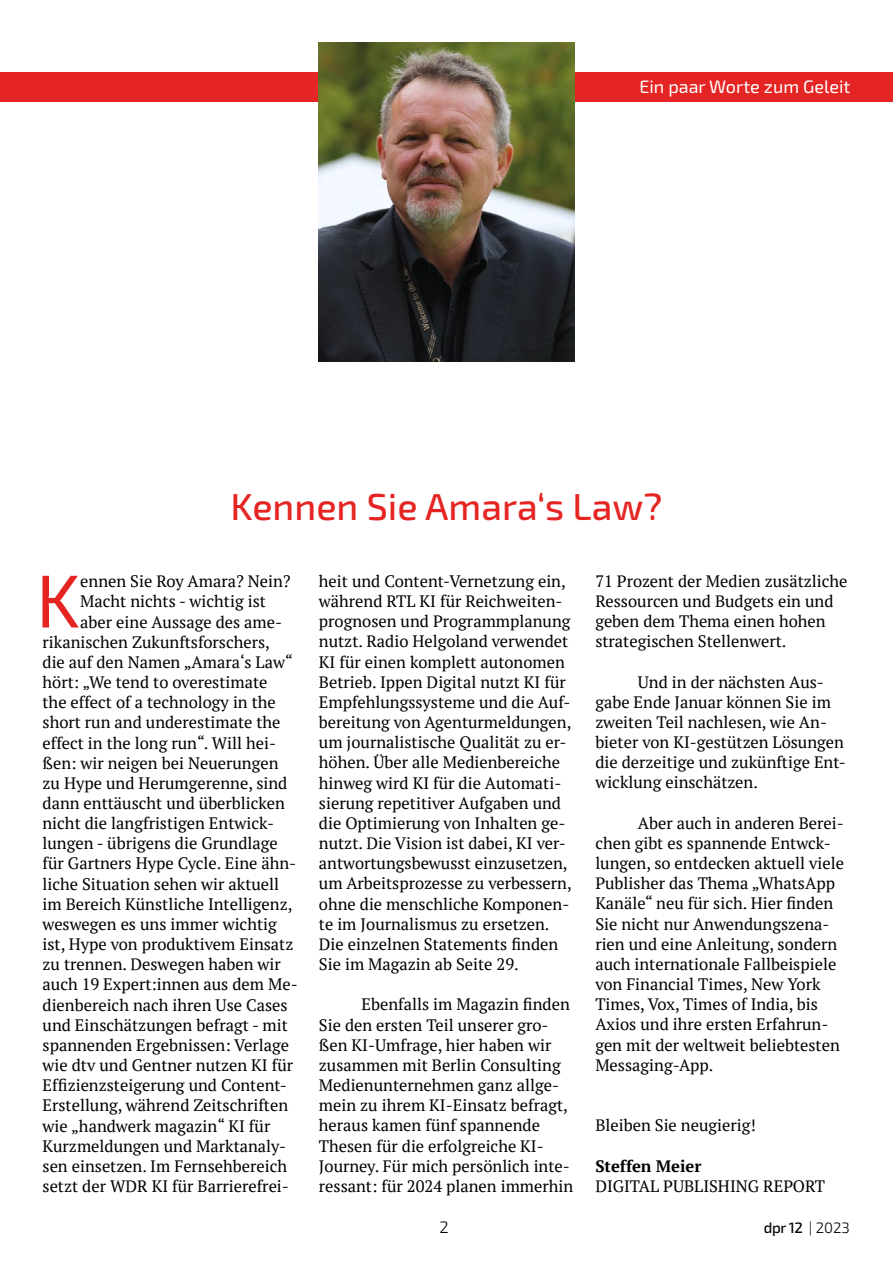
<style>
.page{position:relative;width:893px;height:1263px;background:#fff}
.page>*{position:absolute;margin:0;border:0;box-sizing:border-box;transform-origin:0 0}
.t1{font:75px "Exo 2";color:#e52523}
.t2{font:500 37.5px "Exo 2";color:#e52523}
.t3{font:18px "Exo 2";color:#fff}
.t4{font:16.5px/20.1px "PT Serif";color:#000}
.t5{font:700 16.5px "PT Serif";color:#000}
.t6{font:300 16.5px "Exo 2";color:#000}
.t7{font:500 15px "Exo 2";color:#000}
.s1{font-weight:300}
</style>
<div class="page">
<div style="left:0;top:72px;width:893px;height:30px;background:#e52523"></div>
<img style="left:319px;top:43px;width:255px;height:318px">
<p class="t3" style="left:639px;top:77px;width:213px">Ein paar Worte zum Geleit</p>
<h2 class="t2" style="left:230px;top:484px;width:433px">Kennen Sie Amara‘s Law?</h2>
<h1 class="t1" style="left:36px;top:557px;width:46px">K</h1>
<p class="t4" style="left:80px;top:571px;width:212px">ennen Sie Roy Amara? Nein?</p>
<p class="t4" style="left:80px;top:591px;width:187px">Macht nichts - wichtig ist</p>
<p class="t4" style="left:80px;top:611px;width:203px">aber eine Aussage des ame-</p>
<p class="t4" style="left:43px;top:632px;width:229px">rikanischen Zukunftsforschers,</p>
<p class="t4" style="left:43px;top:652px;width:252px">die auf den Namen „Amara‘s Law“</p>
<p class="t4" style="left:43px;top:672px;width:226px">hört: „We tend to overestimate</p>
<p class="t4" style="left:43px;top:692px;width:235px">the effect of a technology in the</p>
<p class="t4" style="left:43px;top:712px;width:240px">short run and underestimate the</p>
<p class="t4" style="left:43px;top:732px;width:235px">effect in the long run“. Will hei-</p>
<p class="t4" style="left:43px;top:752px;width:238px">ßen: wir neigen bei Neuerungen</p>
<p class="t4" style="left:43px;top:773px;width:246px">zu Hype und Herumgerenne, sind</p>
<p class="t4" style="left:43px;top:793px;width:244px">dann enttäuscht und überblicken</p>
<p class="t4" style="left:43px;top:813px;width:233px">nicht die langfristigen Entwick-</p>
<p class="t4" style="left:43px;top:833px;width:237px">lungen - übrigens die Grundlage</p>
<p class="t4" style="left:43px;top:853px;width:255px">für Gartners Hype Cycle. Eine ähn-</p>
<p class="t4" style="left:43px;top:873px;width:238px">liche Situation sehen wir aktuell</p>
<p class="t4" style="left:43px;top:894px;width:251px">im Bereich Künstliche Intelligenz,</p>
<p class="t4" style="left:43px;top:914px;width:236px">weswegen es uns immer wichtig</p>
<p class="t4" style="left:43px;top:934px;width:252px">ist, Hype von produktivem Einsatz</p>
<p class="t4" style="left:43px;top:954px;width:240px">zu trennen. Deswegen haben wir</p>
<p class="t4" style="left:43px;top:974px;width:257px">auch 19 Expert:innen aus dem Me-</p>
<p class="t4" style="left:43px;top:994px;width:247px">dienbereich nach ihren Use Cases</p>
<p class="t4" style="left:43px;top:1015px;width:247px">und Einschätzungen befragt - mit</p>
<p class="t4" style="left:43px;top:1035px;width:248px">spannenden Ergebnissen: Verlage</p>
<p class="t4" style="left:43px;top:1055px;width:252px">wie dtv und Gentner nutzen KI für</p>
<p class="t4" style="left:43px;top:1075px;width:246px">Effizienzsteigerung und Content-</p>
<p class="t4" style="left:43px;top:1095px;width:247px">Erstellung, während Zeitschriften</p>
<p class="t4" style="left:43px;top:1115px;width:229px">wie „handwerk magazin“ KI für</p>
<p class="t4" style="left:43px;top:1136px;width:245px">Kurzmeldungen und Marktanaly-</p>
<p class="t4" style="left:43px;top:1156px;width:246px">sen einsetzen. Im Fernsehbereich</p>
<p class="t4" style="left:43px;top:1176px;width:248px">setzt der WDR KI für Barrierefrei-</p>
<p class="t4" style="left:319px;top:571px;width:254px">heit und Content-Vernetzung ein, während RTL KI für Reichweiten&shy;prognosen und Programmplanung nutzt. Radio Helgoland verwendet KI für einen komplett autonomen Betrieb. Ippen Digital nutzt KI für Empfehlungssysteme und die Auf&shy;bereitung von Agenturmeldungen, um journalistische Qualität zu er&shy;höhen. Über alle Medienbereiche hinweg wird KI für die Automati&shy;sierung repetitiver Aufgaben und die Optimierung von Inhalten ge&shy;nutzt. Die Vision ist dabei, KI ver&shy;antwortungsbewusst einzusetzen, um Arbeitsprozesse zu verbessern, ohne die menschliche Komponen&shy;te im Journalismus zu ersetzen.<br>Die einzelnen Statements finden Sie im Magazin ab Seite 29.</p>
<p class="t4" style="left:319px;top:994px;width:256px;text-indent:43px">Ebenfalls im Magazin finden<br>Sie den ersten Teil unserer gro&shy;ßen KI-Umfrage, hier haben wir zusammen mit Berlin Consulting<br>Medienunternehmen ganz allge&shy;mein zu ihrem KI-Einsatz befragt, heraus kamen fünf spannende<br>Thesen für die erfolgreiche KI-<br>Journey. Für mich persönlich inte&shy;ressant: für 2024 planen immerhin</p>
<p class="t4" style="left:595px;top:571px;width:254px">71 Prozent der Medien zusätzliche<br>Ressourcen und Budgets ein und geben dem Thema einen hohen strategischen Stellenwert.</p>
<p class="t4" style="left:595px;top:671px;width:252px;text-indent:43px">Und in der nächsten Aus&shy;gabe Ende Januar können Sie im zweiten Teil nachlesen, wie An&shy;bieter von KI-gestützen Lösungen die derzeitige und zukünftige Ent&shy;wicklung einschätzen.</p>
<p class="t4" style="left:595px;top:813px;width:250px;text-indent:43px">Aber auch in anderen Berei&shy;chen gibt es spannende Entwck&shy;lungen, so entdecken aktuell viele<br>Publisher das Thema „WhatsApp<br>Kanäle“ neu für sich. Hier finden<br>Sie nicht nur Anwendungszena&shy;rien und eine Anleitung, sondern auch internationale Fallbeispiele von Financial Times, New York<br>Times, Vox, Times of India, bis<br>Axios und ihre ersten Erfahrun&shy;gen mit der weltweit beliebtesten<br>Messaging-App.</p>
<p class="t4" style="left:595px;top:1115px;width:162px">Bleiben Sie neugierig!</p>
<p class="t5" style="left:595px;top:1155px;width:108px">Steffen Meier</p>
<p class="t4" style="left:595px;top:1176px;width:231px">DIGITAL PUBLISHING REPORT</p>
<p class="t6" style="left:439px;top:1217px;width:11px">2</p>
<p class="t7" style="left:764px;top:1218px;width:88px">dpr 12 <span class="s1">| 2023</span></p>
</div>
